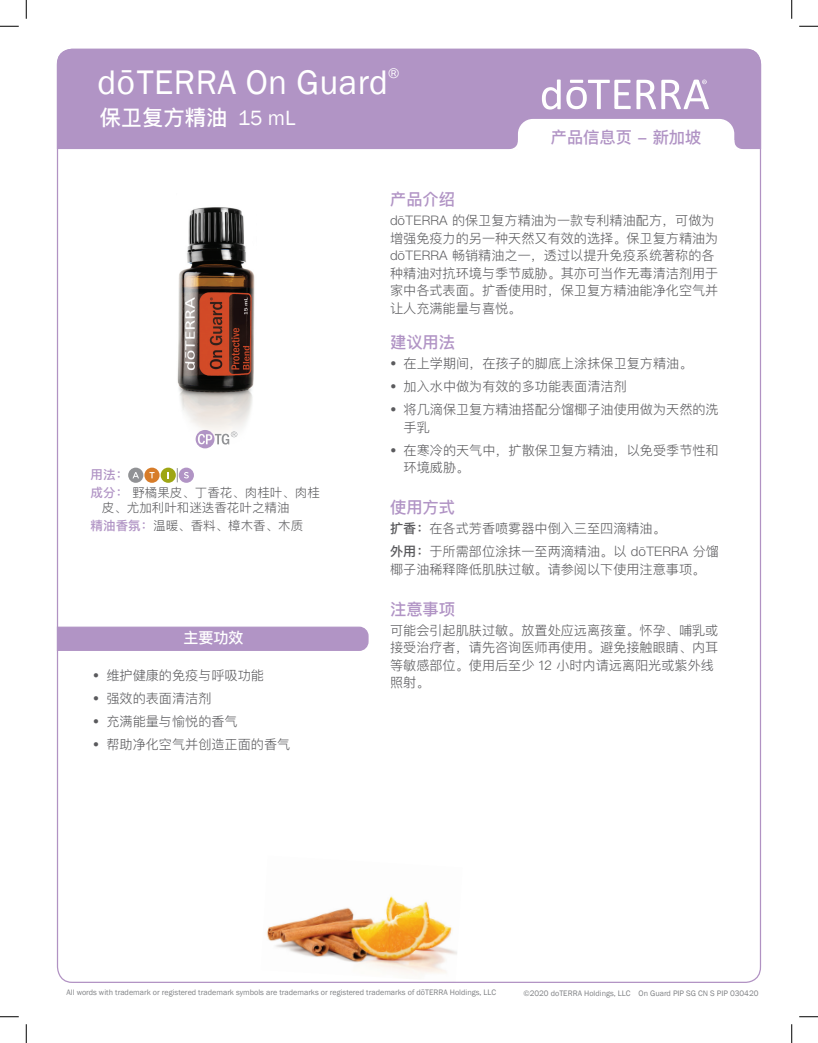
<style>
.page{position:relative;width:818px;height:1043px;background:#fff}
.page>*{position:absolute;margin:0;border:0;box-sizing:border-box;transform-origin:0 0}
.t1{font:35px "Franklin Gothic";letter-spacing:.01em;color:#fff}
.t2{font:500 21.25px "Ping Fang SC";color:#fff}
.t3{font:500 16.25px "Ping Fang SC";color:#b194c5}
.t4{font:500 15px "Ping Fang SC";color:#fff}
.t5{font:14.62px "Franklin Gothic";color:#fff}
.t6{font:300 13.12px/17.5px "Ping Fang SC";color:#5a5a5d}
.t7{font:300 12.5px/17.9px "Ping Fang SC";color:#5a5a5d}
.t8{font:8.12px "Franklin Gothic";color:#808285}
.s1{font-family:"Franklin Gothic";font-weight:400}
.s2{font-weight:500;color:#b194c5}
.s3{font-weight:500}
</style>
<div class="page">
<div style="left:57px;top:49px;width:704px;height:100px;background:#b194c5"></div>
<svg style="left:566px;top:80px;width:64px;height:29px"></svg>
<svg style="left:542px;top:79px;width:18px;height:31px"></svg>
<svg style="left:636px;top:80px;width:72px;height:29px"></svg>
<div style="left:56px;top:626px;width:313px;height:25px;background:#b194c5"></div>
<svg style="left:509px;top:119px;width:233px;height:30px"></svg>
<div style="left:128px;top:467px;width:15px;height:16px;background:#919295;border-radius:50%"></div>
<svg style="left:132px;top:472px;width:7px;height:6px"></svg>
<svg style="left:144px;top:467px;width:16px;height:16px"></svg>
<svg style="left:149px;top:472px;width:5px;height:6px"></svg>
<svg style="left:161px;top:467px;width:15px;height:16px"></svg>
<div style="left:179px;top:467px;width:15px;height:16px;background:#b194c5;border-radius:50%"></div>
<svg style="left:184px;top:472px;width:5px;height:6px"></svg>
<svg style="left:177px;top:468px;width:1px;height:14px"></svg>
<img style="left:177px;top:207px;width:78px;height:234px">
<img style="left:267px;top:896px;width:190px;height:79px">
<svg style="left:196px;top:430px;width:41px;height:18px"></svg>
<svg style="left:0;top:25px;width:19px;height:2px"></svg>
<svg style="left:799px;top:25px;width:19px;height:2px"></svg>
<svg style="left:0;top:1016px;width:19px;height:1px"></svg>
<svg style="left:799px;top:1016px;width:19px;height:1px"></svg>
<svg style="left:25px;top:0;width:2px;height:19px"></svg>
<svg style="left:25px;top:1024px;width:2px;height:18px"></svg>
<svg style="left:791px;top:0;width:1px;height:19px"></svg>
<svg style="left:791px;top:1024px;width:1px;height:18px"></svg>
<h1 class="t1" style="left:97px;top:60px;width:292px">do–TERRA On Guard</h1>
<p class="t5" style="left:388px;top:64px;width:13px">®</p>
<h2 class="t2" style="left:100px;top:105px;width:197px">保卫复方精油 <span class="s1">15 mL</span></h2>
<p class="t3" style="left:550px;top:127px;width:152px">产品信息页 - 新加坡</p>
<p class="t7" style="left:91px;top:465px;width:231px"><span class="s2">用法：<br>成分：</span> 野橘果皮、丁香花、肉桂叶、肉桂</p>
<p class="t7" style="left:91px;top:498px;width:214px;text-align:center">皮、尤加利叶和迷迭香花叶之精油<br><span class="s2">精油香氛：</span>温暖、香料、樟木香、木质</p>
<p class="t4" style="left:183px;top:628px;width:61px">主要功效</p>
<p class="t6" style="left:93px;top:666px;width:173px">• 维护健康的免疫与呼吸功能</p>
<p class="t6" style="left:93px;top:689px;width:120px">• 强效的表面清洁剂</p>
<p class="t6" style="left:93px;top:712px;width:146px">• 充满能量与愉悦的香气</p>
<p class="t6" style="left:93px;top:736px;width:199px">• 帮助净化空气并创造正面的香气</p>
<p class="t3" style="left:390px;top:189px;width:66px">产品介绍</p>
<p class="t6" style="left:390px;top:211px;width:330px">dōTERRA 的保卫复方精油为一款专利精油配方，可做为增强免疫力的另一种天然又有效的选择。保卫复方精油为dōTERRA 畅销精油之一，透过以提升免疫系统著称的各种精油对抗环境与季节威胁。其亦可当作无毒清洁剂用于家中各式表面。扩香使用时，保卫复方精油能净化空气并让人充满能量与喜悦。</p>
<p class="t3" style="left:390px;top:332px;width:66px">建议用法</p>
<p class="t6" style="left:390px;top:354px;width:304px">• 在上学期间，在孩子的脚底上涂抹保卫复方精油。</p>
<p class="t6" style="left:390px;top:377px;width:238px">• 加入水中做为有效的多功能表面清洁剂</p>
<p class="t6" style="left:403px;top:400px;width:316px;text-indent:-14px">• 将几滴保卫复方精油搭配分馏椰子油使用做为天然的洗手乳</p>
<p class="t6" style="left:403px;top:441px;width:316px;text-indent:-14px">• 在寒冷的天气中，扩散保卫复方精油，以免受季节性和环境威胁。</p>
<p class="t3" style="left:390px;top:497px;width:66px">使用方式</p>
<p class="t6" style="left:390px;top:517px;width:330px;line-height:23.1px"><span class="s3">扩香：</span>在各式芳香喷雾器中倒入三至四滴精油。<br><span class="s3">外用：</span>于所需部位涂抹一至两滴精油。以 dōTERRA 分馏</p>
<p class="t6" style="left:390px;top:560px;width:316px">椰子油稀释降低肌肤过敏。请参阅以下使用注意事项。</p>
<p class="t3" style="left:390px;top:598px;width:66px">注意事项</p>
<p class="t6" style="left:390px;top:621px;width:330px">可能会引起肌肤过敏。放置处应远离孩童。怀孕、哺乳或接受治疗者，请先咨询医师再使用。避免接触眼睛、内耳等敏感部位。使用后至少 12 小时内请远离阳光或紫外线照射。</p>
<p class="t8" style="left:67px;top:987px;width:431px">All words with trademark or registered trademark symbols are trademarks or registered trademarks of dōTERRA Holdings, LLC</p>
<p class="t8" style="left:523px;top:988px;width:237px">©2020 doTERRA Holdings, LLC On Guard PIP SG CN S PIP 030420</p>
</div>
